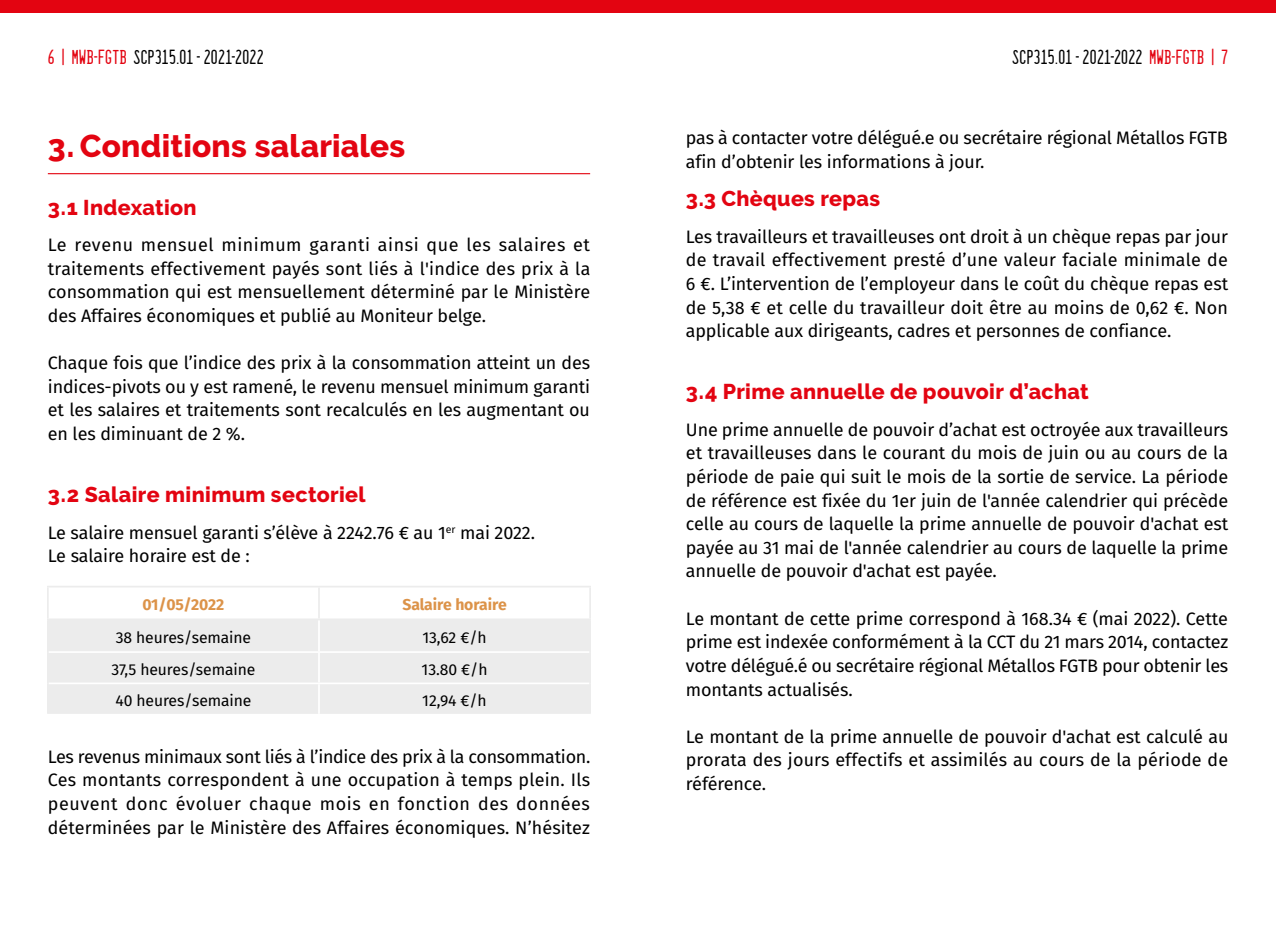
<style>
.page{position:relative;width:1276px;height:944px;background:#fff}
.page>*{position:absolute;margin:0;border:0;box-sizing:border-box;transform-origin:0 0}
.t1{font:800 31.5px "Raleway";letter-spacing:.01em;color:#e30411}
.t2{font:800 21.38px "Raleway";letter-spacing:.02em;color:#e30411}
.t3{font:18px/23.6px "Fira Sans";letter-spacing:-.005em;color:#000;text-align:justify}
.t4{font:18px "Dealerplate California";letter-spacing:.02em;color:#000}
.t5{font:15.75px "Fira Sans";letter-spacing:-.005em;color:#000}
.t6{font:700 15.75px "Fira Sans";letter-spacing:-.005em;color:#dc9349}
.s1{color:#e30411}
</style>
<div class="page">
<hr style="left:48px;top:173px;width:542px;height:1px;background:#e30411">
<div style="left:49px;top:620px;width:540px;height:94px;background:#ececec"></div>
<hr style="left:47px;top:587px;width:2px;height:31px;background:#ececec">
<hr style="left:318px;top:587px;width:2px;height:31px;background:#ececec">
<hr style="left:589px;top:587px;width:2px;height:31px;background:#ececec">
<hr style="left:47px;top:620px;width:2px;height:32px;background:#ececec">
<hr style="left:589px;top:620px;width:2px;height:32px;background:#ececec">
<hr style="left:47px;top:652px;width:2px;height:31px;background:#ececec">
<hr style="left:589px;top:652px;width:2px;height:31px;background:#ececec">
<hr style="left:47px;top:683px;width:2px;height:31px;background:#ececec">
<hr style="left:589px;top:683px;width:2px;height:31px;background:#ececec">
<hr style="left:318px;top:620px;width:2px;height:31px;background:#fff">
<hr style="left:49px;top:651px;width:270px;height:2px;background:#fff">
<hr style="left:319px;top:651px;width:270px;height:2px;background:#fff">
<hr style="left:318px;top:653px;width:2px;height:30px;background:#fff">
<hr style="left:49px;top:683px;width:270px;height:1px;background:#fff">
<hr style="left:319px;top:683px;width:270px;height:1px;background:#fff">
<hr style="left:318px;top:684px;width:2px;height:30px;background:#fff">
<hr style="left:47px;top:586px;width:272px;height:1px;background:#ececec">
<hr style="left:319px;top:586px;width:272px;height:1px;background:#ececec">
<hr style="left:47px;top:618px;width:272px;height:2px;background:#ececec">
<hr style="left:319px;top:618px;width:272px;height:2px;background:#ececec">
<div style="left:0;top:0;width:1276px;height:13px;background:#e30411"></div>
<p class="t4" style="left:48px;top:44px;width:217px"><span class="s1">6 | MWB-FGTB</span> SCP315.01 - 2021-2022</p>
<p class="t4" style="left:1012px;top:44px;width:217px">SCP315.01 - 2021-2022 <span class="s1">MWB-FGTB | 7</span></p>
<h1 class="t1" style="left:48px;top:128px;width:359px">3. Conditions salariales</h1>
<p class="t2" style="left:48px;top:195px;width:150px">3.1 Indexation</p>
<p class="t3" style="left:48px;top:233px;width:544px">Le revenu mensuel minimum garanti ainsi que les salaires et traitements effectivement payés sont liés à l'indice des prix à la consommation qui est mensuellement déterminé par le Ministère des Affaires économiques et publié au Moniteur belge.</p>
<p class="t3" style="left:48px;top:351px;width:544px">Chaque fois que l’indice des prix à la consommation atteint un des indices-pivots ou y est ramené, le revenu mensuel minimum garanti et les salaires et traitements sont recalculés en les augmentant ou en les diminuant de 2 %.</p>
<p class="t2" style="left:48px;top:482px;width:319px">3.2 Salaire minimum sectoriel</p>
<p class="t3" style="left:48px;top:520px;width:489px">Le salaire mensuel garanti s’élève à 2242.76 € au 1<sup>er</sup> mai 2022.<br>Le salaire horaire est de :</p>
<p class="t6" style="left:142px;top:592px;width:83px">01/05/2022</p>
<p class="t6" style="left:402px;top:592px;width:106px">Salaire horaire</p>
<p class="t5" style="left:116px;top:626px;width:137px">38 heures/semaine</p>
<p class="t5" style="left:422px;top:626px;width:66px">13,62 €/h</p>
<p class="t5" style="left:111px;top:658px;width:145px">37,5 heures/semaine</p>
<p class="t5" style="left:421px;top:658px;width:67px">13.80 €/h</p>
<p class="t5" style="left:115px;top:689px;width:138px">40 heures/semaine</p>
<p class="t5" style="left:422px;top:689px;width:66px">12,94 €/h</p>
<p class="t3" style="left:48px;top:744px;width:544px">Les revenus minimaux sont liés à l’indice des prix à la consommation.<br>Ces montants correspondent à une occupation à temps plein. Ils peuvent donc évoluer chaque mois en fonction des données déterminées par le Ministère des Affaires économiques. N’hésitez</p>
<p class="t3" style="left:686px;top:126px;width:543px">pas à contacter votre délégué.e ou secrétaire régional Métallos FGTB afin d’obtenir les informations à jour.</p>
<p class="t2" style="left:686px;top:187px;width:196px">3.3 Chèques repas</p>
<p class="t3" style="left:686px;top:224px;width:544px">Les travailleurs et travailleuses ont droit à un chèque repas par jour de travail effectivement presté d’une valeur faciale minimale de 6 €. L’intervention de l’employeur dans le coût du chèque repas est de 5,38 € et celle du travailleur doit être au moins de 0,62 €. Non applicable aux dirigeants, cadres et personnes de confiance.</p>
<p class="t2" style="left:686px;top:380px;width:404px">3.4 Prime annuelle de pouvoir d’achat</p>
<p class="t3" style="left:686px;top:417px;width:544px">Une prime annuelle de pouvoir d’achat est octroyée aux travailleurs et travailleuses dans le courant du mois de juin ou au cours de la période de paie qui suit le mois de la sortie de service. La période de référence est fixée du 1er juin de l'année calendrier qui précède celle au cours de laquelle la prime annuelle de pouvoir d'achat est payée au 31 mai de l'année calendrier au cours de laquelle la prime annuelle de pouvoir d'achat est payée.</p>
<p class="t3" style="left:686px;top:606px;width:544px">Le montant de cette prime correspond à 168.34 € (mai 2022). Cette prime est indexée conformément à la CCT du 21 mars 2014, contactez votre délégué.é ou secrétaire régional Métallos FGTB pour obtenir les montants actualisés.</p>
<p class="t3" style="left:686px;top:724px;width:544px">Le montant de la prime annuelle de pouvoir d'achat est calculé au prorata des jours effectifs et assimilés au cours de la période de référence.</p>
</div>
